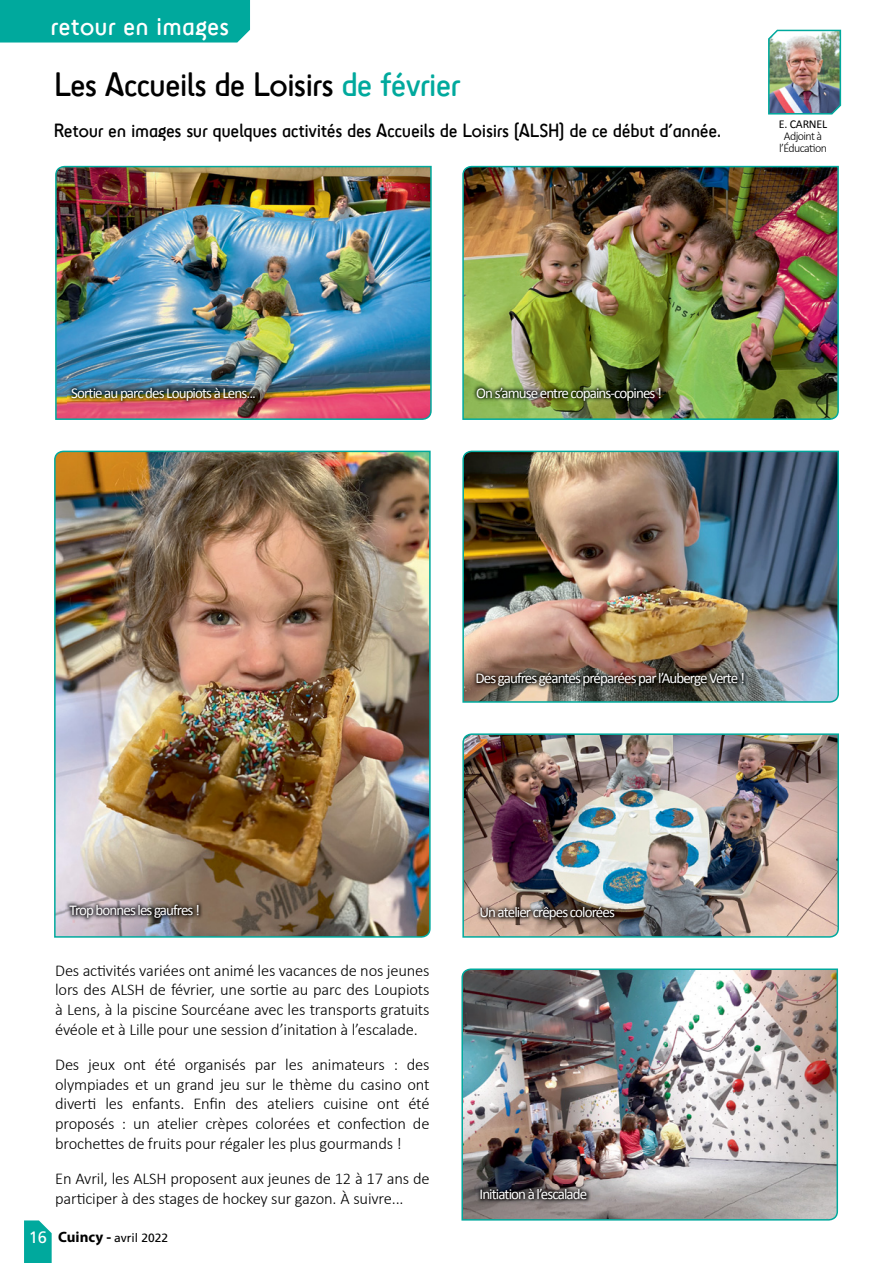
<style>
.page{position:relative;width:893px;height:1263px;background:#fff}
.page>*{position:absolute;margin:0;border:0;box-sizing:border-box;transform-origin:0 0}
.t1{font:34.5px "Sci Fly Sans";letter-spacing:-.03em;color:#000}
.t2{font:27px "Sci Fly Sans";color:#fff}
.t3{font:19.5px "Sci Fly Sans";letter-spacing:-.02em;color:#000}
.t4{font:300 16.5px/19.8px "Calibri";letter-spacing:-.01em;color:#000;text-align:justify}
.t5{font:15px "Calibri";letter-spacing:-.06em;color:#fff}
.t6{font:300 12px/12px "Calibri";letter-spacing:-.05em;color:#000;text-align:center}
.t7{font:12px "Frutiger LT Std";color:#000}
.t8{font:12px "Calibri";letter-spacing:-.02em;color:#000}
.s1{color:#00a99d}
.s2{font-size:16.5px;color:#fff}
.s3{font-family:"Myriad Pro";font-weight:700;font-size:15px}
</style>
<div class="page">
<svg style="left:24px;top:1220px;width:28px;height:43px"></svg>
<img style="left:768px;top:29px;width:74px;height:86px">
<div style="left:0;top:0;width:250px;height:43px;background:#00a99d"></div>
<img style="left:55px;top:165px;width:377px;height:255px">
<img style="left:462px;top:165px;width:377px;height:255px">
<img style="left:54px;top:450px;width:377px;height:488px">
<img style="left:462px;top:450px;width:377px;height:253px">
<img style="left:462px;top:733px;width:377px;height:205px">
<img style="left:461px;top:968px;width:378px;height:253px">
<img style="left:67px;top:383px;width:192px;height:22px">
<img style="left:473px;top:384px;width:192px;height:21px">
<img style="left:472px;top:668px;width:276px;height:22px">
<img style="left:65px;top:901px;width:138px;height:21px">
<img style="left:476px;top:902px;width:143px;height:22px">
<img style="left:476px;top:1184px;width:115px;height:19px">
<h2 class="t2" style="left:51px;top:10px;width:180px">retour en images</h2>
<h1 class="t1" style="left:54px;top:64px;width:408px">Les Accueils de Loisirs <span class="s1">de février</span></h1>
<p class="t3" style="left:54px;top:119px;width:669px">Retour en images sur quelques activités des Accueils de Loisirs (ALSH) de ce début d’année.</p>
<p class="t8" style="left:779px;top:116px;width:50px">E. CARNEL</p>
<p class="t6" style="left:779px;top:130px;width:49px">Adjoint à l’Éducation</p>
<p class="t5" style="left:71px;top:383px;width:186px">Sortie au parc des Loupiots à Lens...</p>
<p class="t5" style="left:476px;top:383px;width:187px">On s’amuse entre copains-copines !</p>
<p class="t5" style="left:475px;top:669px;width:271px">Des gaufres géantes préparées par l’Auberge Verte !</p>
<p class="t5" style="left:70px;top:901px;width:132px">Trop bonnes les gaufres !</p>
<p class="t5" style="left:479px;top:902px;width:137px">Un atelier crêpes colorées</p>
<p class="t4" style="left:55px;top:960px;width:376px">Des activités variées ont animé les vacances de nos jeunes lors des ALSH de février, une sortie au parc des Loupiots à Lens, à la piscine Sourcéane avec les transports gratuits évéole et à Lille pour une session d’initation à l’escalade.</p>
<p class="t4" style="left:55px;top:1054px;width:376px">Des jeux ont été organisés par les animateurs : des olympiades et un grand jeu sur le thème du casino ont diverti les enfants. Enfin des ateliers cuisine ont été proposés : un atelier crèpes colorées et confection de brochettes de fruits pour régaler les plus gourmands !</p>
<p class="t4" style="left:55px;top:1168px;width:376px">En Avril, les ALSH proposent aux jeunes de 12 à 17 ans de participer à des stages de hockey sur gazon. À suivre...</p>
<p class="t7" style="left:29px;top:1231px;width:141px"><span class="s2">16</span> <span class="s3">Cuincy -</span> avril 2022</p>
<p class="t5" style="left:479px;top:1184px;width:109px">Initiation à l’escalade</p>
</div>
